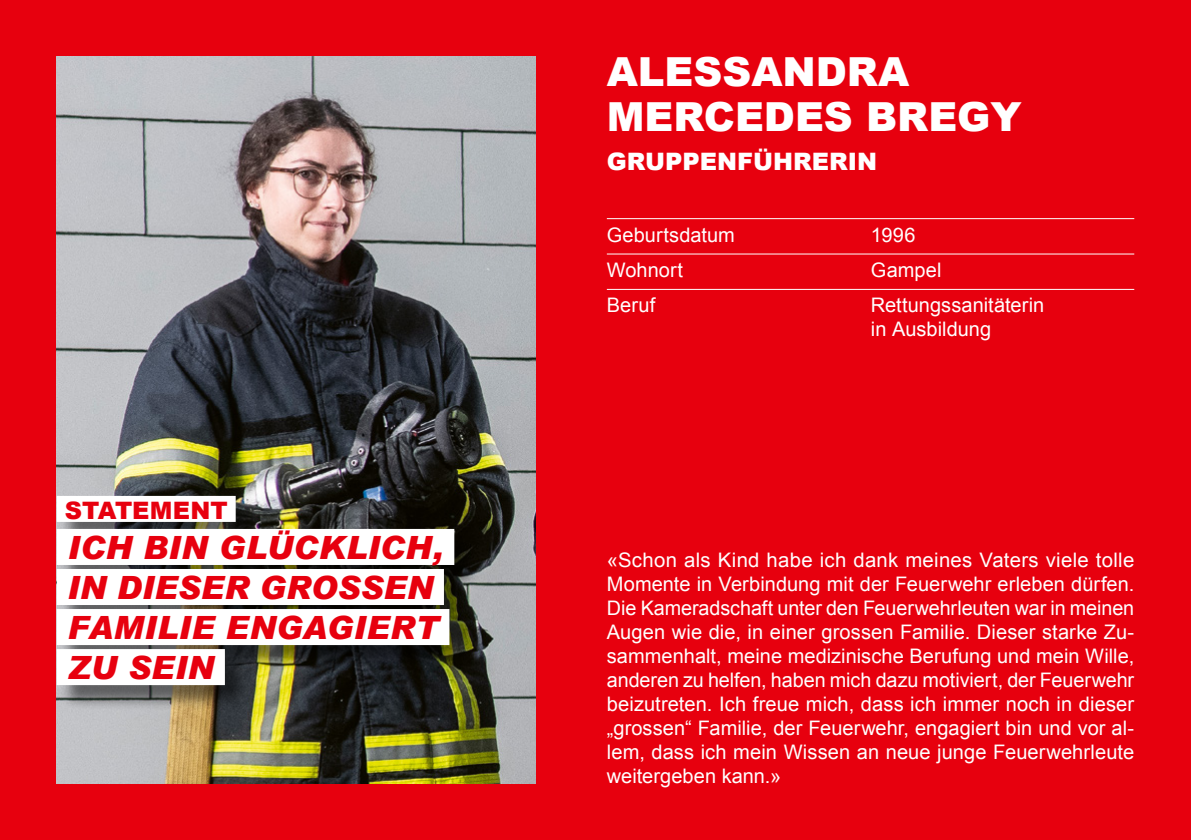
<style>
.page{position:relative;width:1191px;height:840px;background:#fff}
.page>*{position:absolute;margin:0;border:0;box-sizing:border-box;transform-origin:0 0}
.t1{font:900 40px/44.8px "Arial";color:#fff}
.t2{font:italic 900 32px/40px "Arial";letter-spacing:.005em;color:#e7000e}
.t3{font:900 24px "Arial";color:#fff}
.t4{font:900 24px "Arial";color:#e7000e}
.t5{font:20px/24px "Arial";letter-spacing:.005em;color:#fff}
</style>
<div class="page">
<div style="left:0;top:0;width:1191px;height:839px;background:#e7000e"></div>
<img style="left:57px;top:57px;width:478px;height:725px">
<hr style="left:607px;top:218px;width:527px;height:1px;background:#fff">
<hr style="left:607px;top:253px;width:527px;height:1px;background:#fff">
<hr style="left:607px;top:289px;width:527px;height:1px;background:#fff">
<div style="left:59px;top:499px;width:420px;height:211px;background:#000;opacity:.5"></div>
<div style="left:57px;top:495px;width:179px;height:26px;background:#fff"></div>
<div style="left:57px;top:528px;width:397px;height:36px;background:#fff"></div>
<div style="left:57px;top:568px;width:387px;height:36px;background:#fff"></div>
<div style="left:57px;top:608px;width:392px;height:36px;background:#fff"></div>
<div style="left:57px;top:648px;width:168px;height:36px;background:#fff"></div>
<p class="t4" style="left:65px;top:492px;width:164px">STATEMENT</p>
<h2 class="t2" style="left:67px;top:526px;width:378px">ICH BIN GLÜCKLICH,<br>IN DIESER GROSSEN<br>FAMILIE ENGAGIERT<br>ZU SEIN</h2>
<h1 class="t1" style="left:607px;top:48px;width:416px">ALESSANDRA<br>MERCEDES BREGY</h1>
<p class="t3" style="left:607px;top:144px;width:272px">GRUPPENFÜHRERIN</p>
<p class="t5" style="left:607px;top:223px;width:129px">Geburtsdatum</p>
<p class="t5" style="left:871px;top:223px;width:46px">1996</p>
<p class="t5" style="left:607px;top:258px;width:78px">Wohnort</p>
<p class="t5" style="left:871px;top:258px;width:72px">Gampel</p>
<p class="t5" style="left:607px;top:293px;width:50px">Beruf</p>
<p class="t5" style="left:871px;top:293px;width:175px">Rettungssanitäterin in Ausbildung</p>
<p class="t5" style="left:607px;top:548px;width:529px;text-align:justify">«Schon als Kind habe ich dank meines Vaters viele tolle Momente in Verbindung mit der Feuerwehr erleben dürfen.<br>Die Kameradschaft unter den Feuerwehrleuten war in meinen Augen wie die, in einer grossen Familie. Dieser starke Zu&shy;sammenhalt, meine medizinische Berufung und mein Wille, anderen zu helfen, haben mich dazu motiviert, der Feuerwehr beizutreten. Ich freue mich, dass ich immer noch in dieser „grossen“ Familie, der Feuerwehr, engagiert bin und vor al&shy;lem, dass ich mein Wissen an neue junge Feuerwehrleute weitergeben kann.»</p>
</div>
